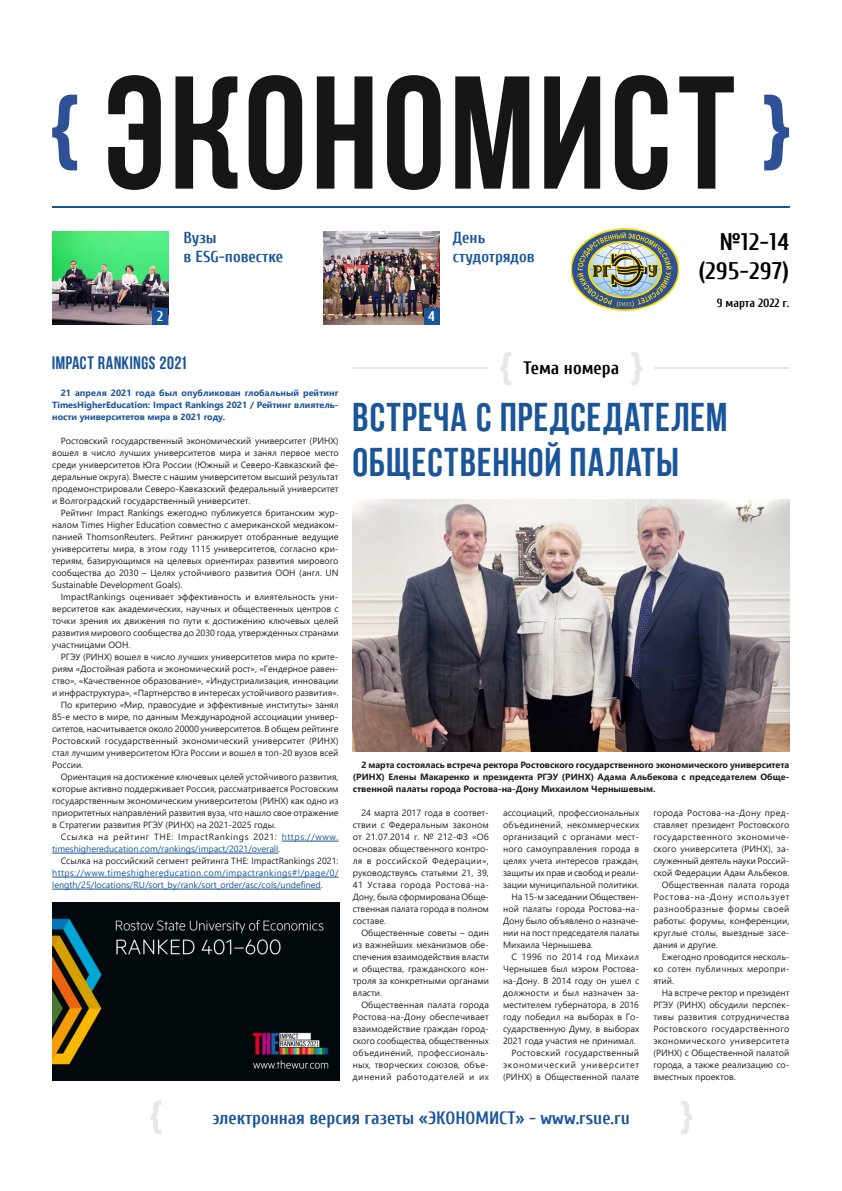
<style>
.page{position:relative;width:842px;height:1191px;background:#fff}
.page>*{position:absolute;margin:0;border:0;box-sizing:border-box;transform-origin:0 0}
.Заголовок{font:40px/45px "AA Bebas Neue";letter-spacing:.04em;color:#1a5599}
.Заголовок-2{font:700 24px "Cuprum";letter-spacing:.025em;color:#000}
.Заголовок-3{font:700 18px "Cuprum";color:#1a5599}
.Заголовок-4{font:18px "AA Bebas Neue";letter-spacing:.04em;color:#1a5599}
.Заголовок-5{font:700 18px "Cuprum";color:#000}
.Заголовок-6{font:700 16px "Cuprum";color:#1a5599}
.Заголовок-7{font:700 14px "Cuprum";color:#fff}
.Заголовок-8{font:700 12px "Cuprum";color:#000}
.Заголовок-9{font:9px/12px "Segoe UI";color:#231f20;text-align:justify}
.Заголовок-10{font:9px/12px "Segoe UI";color:#1a5599}
.Заголовок-11{font:700 9px/12px "Segoe UI";color:#231f20;text-align:justify}
.Заголовок-12{font:700 9px/12px "Segoe UI";color:#1a5599;text-align:justify}
.s1{color:#231f20}
</style>
<div class="page">
<img style="left:52px;top:903px;width:287px;height:177px">
<svg style="left:108px;top:75px;width:626px;height:115px"></svg>
<svg style="left:52px;top:95px;width:25px;height:75px"></svg>
<svg style="left:764px;top:95px;width:25px;height:75px"></svg>
<hr style="left:53px;top:206px;width:737px;height:2px;background:#1a5599">
<svg style="left:571px;top:228px;width:108px;height:83px"></svg>
<svg style="left:681px;top:1101px;width:11px;height:33px"></svg>
<svg style="left:150px;top:1101px;width:11px;height:33px"></svg>
<img style="left:324px;top:231px;width:115px;height:93px">
<img style="left:52px;top:231px;width:116px;height:93px">
<div style="left:423px;top:308px;width:16px;height:16px;background:#1a5599"></div>
<div style="left:152px;top:308px;width:16px;height:16px;background:#1a5599"></div>
<svg style="left:500px;top:352px;width:11px;height:33px"></svg>
<svg style="left:631px;top:352px;width:11px;height:33px"></svg>
<hr style="left:353px;top:367px;width:136px;height:2px;background:#e6e7e9">
<hr style="left:654px;top:368px;width:135px;height:1px;background:#e6e7e9">
<hr style="left:282px;top:841px;width:57px;height:1px;background:#1a5599">
<hr style="left:52px;top:853px;width:226px;height:1px;background:#1a5599">
<hr style="left:52px;top:877px;width:287px;height:1px;background:#1a5599">
<hr style="left:52px;top:889px;width:269px;height:1px;background:#1a5599">
<img style="left:353px;top:500px;width:436px;height:251px">
<p class="Заголовок-6" style="left:184px;top:228px;width:35px">Вузы</p>
<p class="Заголовок-6" style="left:184px;top:247px;width:101px">в ESG-повестке</p>
<p class="Заголовок-7" style="left:157px;top:308px;width:7px">2</p>
<p class="Заголовок-7" style="left:428px;top:308px;width:8px">4</p>
<p class="Заголовок-6" style="left:453px;top:229px;width:34px">День</p>
<p class="Заголовок-6" style="left:453px;top:248px;width:83px">студотрядов</p>
<p class="Заголовок-2" style="left:719px;top:229px;width:71px">№12-14</p>
<p class="Заголовок-2" style="left:698px;top:257px;width:92px">(295-297)</p>
<p class="Заголовок-8" style="left:717px;top:297px;width:74px">9 марта 2022 г.</p>
<p class="Заголовок-4" style="left:52px;top:353px;width:135px">IMPACT RANKINGS 2021</p>
<p class="Заголовок-12" style="left:52px;top:386px;width:288px;text-indent:9px">21 апреля 2021 года был опубликован глобальный рейтинг TimesHigherEducation: Impact Rankings 2021 / Рейтинг влиятель&shy;ности университетов мира в 2021 году.</p>
<p class="Заголовок-9" style="left:52px;top:434px;width:288px;text-indent:9px">Ростовский государственный экономический университет (РИНХ) вошел в число лучших университетов мира и занял первое место среди университетов Юга России (Южный и Северо-Кавказский фе&shy;деральные округа). Вместе с нашим университетом высший результат продемонстрировали Северо-Кавказский федеральный университет и Волгоградский государственный университет.</p>
<p class="Заголовок-9" style="left:52px;top:506px;width:288px;text-indent:9px">Рейтинг Impact Rankings ежегодно публикуется британским жур&shy;налом Times Higher Education совместно с американской медиаком&shy;панией ThomsonReuters. Рейтинг ранжирует отобранные ведущие университеты мира, в этом году 1115 университетов, согласно кри&shy;териям, базирующимся на целевых ориентирах развития мирового сообщества до 2030 – Целях устойчивого развития ООН (англ. UN Sustainable Development Goals).</p>
<p class="Заголовок-9" style="left:52px;top:590px;width:288px;text-indent:9px">ImpactRankings оценивает эффективность и влиятельность уни&shy;верситетов как академических, научных и общественных центров с точки зрения их движения по пути к достижению ключевых целей развития мирового сообщества до 2030 года, утвержденных странами участницами ООН.</p>
<p class="Заголовок-9" style="left:52px;top:650px;width:288px;text-indent:9px">РГЭУ (РИНХ) вошел в число лучших университетов мира по крите&shy;риям «Достойная работа и экономический рост», «Гендерное равен&shy;ство», «Качественное образование», «Индустриализация, инновации и инфраструктура», «Партнерство в интересах устойчивого развития».</p>
<p class="Заголовок-9" style="left:52px;top:698px;width:288px;text-indent:9px">По критерию «Мир, правосудие и эффективные институты» занял 85-е место в мире, по данным Международной ассоциации универ&shy;ситетов, насчитывается около 20000 университетов. В общем рейтинге Ростовский государственный экономический университет (РИНХ) стал лучшим университетом Юга России и вошел в топ-20 вузов всей России.</p>
<p class="Заголовок-9" style="left:52px;top:770px;width:288px;text-indent:9px">Ориентация на достижение ключевых целей устойчивого развития, которые активно поддерживает Россия, рассматривается Ростовским государственным экономическим университетом (РИНХ) как одно из приоритетных направлений развития вуза, что нашло свое отражение в Стратегии развития РГЭУ (РИНХ) на 2021-2025 годы.</p>
<p class="Заголовок-10" style="left:52px;top:830px;width:288px;text-indent:9px"><span class="s1">Ссылка на рейтинг THE: ImpactRankings 2021:</span> https://www. timeshighereducation.com/rankings/impact/2021/overall<span class="s1">.</span></p>
<p class="Заголовок-10" style="left:52px;top:854px;width:288px;text-align:justify;text-indent:9px"><span class="s1">Ссылка на российский сегмент рейтинга THE: ImpactRankings 2021: </span>https://www.timeshighereducation.com/impactrankings#!/page/0/ length/25/locations/RU/sort_by/rank/sort_order/asc/cols/undefined<span class="s1">.</span></p>
<p class="Заголовок-5" style="left:524px;top:358px;width:97px">Тема номера</p>
<p class="Заголовок" style="left:353px;top:394px;width:376px">встреча с председателем<br>Общественной палаты</p>
<p class="Заголовок-11" style="left:353px;top:758px;width:438px;text-indent:9px">2 марта состоялась встреча ректора Ростовского государственного экономического университета (РИНХ) Елены Макаренко и президента РГЭУ (РИНХ) Адама Альбекова с председателем Обще&shy;ственной палаты города Ростова-на-Дону Михаилом Чернышевым.</p>
<p class="Заголовок-9" style="left:653px;top:806px;width:138px">города Ростова-на-Дону пред&shy;ставляет президент Ростовского государственного экономиче&shy;ского университета (РИНХ), за&shy;служенный деятель науки Россий&shy;ской Федерации Адам Альбеков.</p>
<p class="Заголовок-9" style="left:653px;top:878px;width:138px;text-indent:9px">Общественная палата города Ростова-на-Дону использует разнообразные формы своей работы: форумы, конференции, круглые столы, выездные засе&shy;дания и другие.</p>
<p class="Заголовок-9" style="left:653px;top:950px;width:138px;text-indent:9px">Ежегодно проводится несколь&shy;ко сотен публичных меропри&shy;ятий.</p>
<p class="Заголовок-9" style="left:653px;top:986px;width:138px;text-indent:9px">На встрече ректор и президент РГЭУ (РИНХ) обсудили перспек&shy;тивы развития сотрудничества Ростовского государственного экономического университета (РИНХ) с Общественной палатой города, а также реализацию со&shy;вместных проектов.</p>
<p class="Заголовок-9" style="left:503px;top:806px;width:138px">ассоциаций, профессиональных объединений, некоммерческих организаций с органами мест&shy;ного самоуправления города в целях учета интересов граждан, защиты их прав и свобод и реали&shy;зации муниципальной политики.</p>
<p class="Заголовок-9" style="left:503px;top:890px;width:138px;text-indent:9px">На 15-м заседании Обществен&shy;ной палаты города Ростова-на-Дону было объявлено о назначе&shy;нии на пост председателя палаты Михаила Чернышева.</p>
<p class="Заголовок-9" style="left:503px;top:950px;width:138px;text-indent:9px">С 1996 по 2014 год Михаил Чернышев был мэром Ростова&shy;на-Дону. В 2014 году он ушел с должности и был назначен за&shy;местителем губернатора, в 2016 году победил на выборах в Го&shy;сударственную Думу, в выборах 2021 года участия не принимал.</p>
<p class="Заголовок-9" style="left:503px;top:1046px;width:138px;text-indent:9px">Ростовский государственный экономический университет (РИНХ) в Общественной палате</p>
<p class="Заголовок-9" style="left:353px;top:806px;width:138px;text-indent:9px">24 марта 2017 года в соответ&shy;ствии с Федеральным законом от 21.07.2014 г. № 212-ФЗ «Об основах общественного контро&shy;ля в российской Федерации», руководствуясь статьями 21, 39, 41 Устава города Ростова-на-Дону, была сформирована Обще&shy;ственная палата города в полном составе.</p>
<p class="Заголовок-9" style="left:353px;top:926px;width:138px;text-indent:9px">Общественные советы – один из важнейших механизмов обе&shy;спечения взаимодействия власти и общества, гражданского кон&shy;троля за конкретными органами власти.</p>
<p class="Заголовок-9" style="left:353px;top:998px;width:138px;text-indent:9px">Общественная палата города Ростова-на-Дону обеспечивает взаимодействие граждан город&shy;ского сообщества, общественных объединений, профессиональ&shy;ных, творческих союзов, объе&shy;динений работодателей и их</p>
<p class="Заголовок-3" style="left:213px;top:1107px;width:419px">электронная версия газеты «ЭКОНОМИСТ» - www.rsue.ru</p>
</div>
